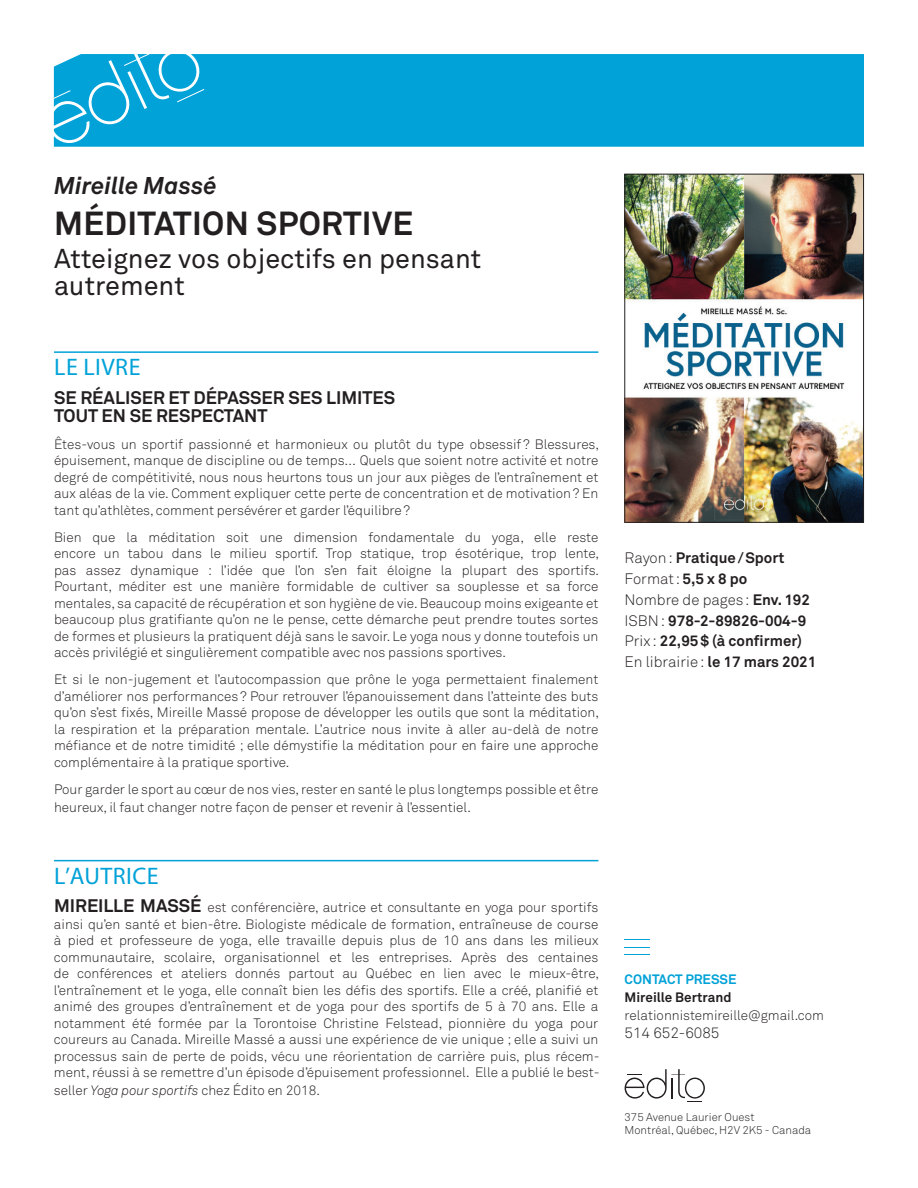
<style>
.page{position:relative;width:918px;height:1188px;background:#fff}
.page>*{position:absolute;margin:0;border:0;box-sizing:border-box;transform-origin:0 0}
.t1{font:700 33px "Akkurat";letter-spacing:.01em;color:#231f20}
.t2{font:27px/27px "Akkurat";color:#231f20}
.t3{font:24px "Myriad Pro";letter-spacing:.02em;color:#00a2d8}
.t4{font:italic 700 24px "Akkurat";color:#231f20}
.t5{font:700 18px/18px "Akkurat";color:#231f20}
.t6{font:700 15px/20.9px "Akkurat";color:#231f20}
.t7{font:300 15px "Akkurat";color:#231f20}
.t8{font:300 13.5px/16.5px "Akkurat";color:#231f20;text-align:justify}
.t9{font:700 13.5px "Akkurat";color:#231f20}
.t10{font:700 13.5px "Akkurat";color:#00a2d8}
.t11{font:300 11.25px/12.8px "Akkurat";color:#231f20}
.s1{font-weight:700;font-size:18px}
.s2{font-style:italic}
.s3{font-weight:300}
</style>
<div class="page">
<div style="left:54px;top:54px;width:810px;height:93px;background:#00a2d8"></div>
<svg style="left:625px;top:1069px;width:80px;height:33px"></svg>
<svg style="left:53px;top:54px;width:151px;height:92px;background:#1faddc"></svg>
<svg style="left:625px;top:939px;width:25px;height:1px"></svg>
<svg style="left:625px;top:947px;width:25px;height:1px"></svg>
<svg style="left:625px;top:954px;width:25px;height:1px"></svg>
<hr style="left:54px;top:351px;width:544px;height:2px;background:#00a2d8">
<hr style="left:54px;top:860px;width:544px;height:1px;background:#00a2d8">
<img style="left:627px;top:176px;width:235px;height:345px">
<div style="left:625px;top:174px;width:239px;height:349px;border:1px solid #231f20"></div>
<h3 class="t4" style="left:54px;top:170px;width:164px">Mireille Massé</h3>
<h1 class="t1" style="left:54px;top:203px;width:361px">MÉDITATION SPORTIVE</h1>
<h2 class="t2" style="left:54px;top:246px;width:429px">Atteignez vos objectifs en pensant autrement</h2>
<h3 class="t3" style="left:54px;top:353px;width:88px">LE LIVRE</h3>
<h3 class="t5" style="left:54px;top:389px;width:343px">SE RÉALISER ET DÉPASSER SES LIMITES<br>TOUT EN SE RESPECTANT</h3>
<p class="t8" style="left:54px;top:436px;width:547px">Êtes-vous un sportif passionné et harmonieux ou plutôt du type obsessif ? Blessures, épuisement, manque de discipline ou de temps… Quels que soient notre activité et notre degré de compétitivité, nous nous heurtons tous un jour aux pièges de l’entraînement et aux aléas de la vie. Comment expliquer cette perte de concentration et de motivation? En tant qu’athlètes, comment persévérer et garder l’équilibre?</p>
<p class="t8" style="left:54px;top:529px;width:547px">Bien que la méditation soit une dimension fondamentale du yoga, elle reste encore un tabou dans le milieu sportif. Trop statique, trop ésotérique, trop lente, pas assez dynamique : l’idée que l’on s’en fait éloigne la plupart des sportifs.<br>Pourtant, méditer est une manière formidable de cultiver sa souplesse et sa force mentales, sa capacité de récupération et son hygiène de vie. Beaucoup moins exigeante et beaucoup plus gratifiante qu’on ne le pense, cette démarche peut prendre toutes sortes de formes et plusieurs la pratiquent déjà sans le savoir. Le yoga nous y donne toutefois un accès privilégié et singulièrement compatible avec nos passions sportives.</p>
<p class="t8" style="left:54px;top:672px;width:547px">Et si le non-jugement et l’autocompassion que prône le yoga permettaient finalement d’améliorer nos performances? Pour retrouver l’épanouissement dans l’atteinte des buts qu’on s’est fixés, Mireille Massé propose de développer les outils que sont la méditation, la respiration et la préparation mentale. L’autrice nous invite à aller au-delà de notre méfiance et de notre timidité ; elle démystifie la méditation pour en faire une approche complémentaire à la pratique sportive.</p>
<p class="t8" style="left:54px;top:780px;width:546px;line-height:18px">Pour garder le sport au cœur de nos vies, rester en santé le plus longtemps possible et être heureux, il faut changer notre façon de penser et revenir à l’essentiel.</p>
<h3 class="t3" style="left:54px;top:861px;width:106px">L’AUTRICE</h3>
<p class="t8" style="left:54px;top:900px;width:547px"><span class="s1">MIREILLE MASSÉ</span> est conférencière, autrice et consultante en yoga pour sportifs ainsi qu’en santé et bien-être. Biologiste médicale de formation, entraîneuse de course à pied et professeure de yoga, elle travaille depuis plus de 10 ans dans les milieux communautaire, scolaire, organisationnel et les entreprises. Après des centaines de conférences et ateliers donnés partout au Québec en lien avec le mieux-être, l’entraînement et le yoga, elle connaît bien les défis des sportifs. Elle a créé, planifié et animé des groupes d’entraînement et de yoga pour des sportifs de 5 à 70 ans. Elle a notamment été formée par la Torontoise Christine Felstead, pionnière du yoga pour coureurs au Canada. Mireille Massé a aussi une expérience de vie unique ; elle a suivi un processus sain de perte de poids, vécu une réorientation de carrière puis, plus récem&shy;ment, réussi à se remettre d’un épisode d’épuisement professionnel. Elle a publié le best-</p>
<p class="t8" style="left:54px;top:1083px;width:267px">seller <span class="s2">Yoga pour sportifs</span> chez Édito en 2018.</p>
<p class="t6" style="left:625px;top:548px;width:193px"><span class="s3">Rayon:</span> Pratique/Sport<br><span class="s3">Format:</span> 5,5 x 8 po<br><span class="s3">Nombre de pages:</span> Env. 192<br><span class="s3">ISBN:</span> 978-2-89826-004-9<br><span class="s3">Prix :</span> 22,95$ (à confirmer)<br><span class="s3">En librairie:</span> le 17 mars 2021</p>
<p class="t10" style="left:625px;top:971px;width:114px">CONTACT PRESSE</p>
<p class="t9" style="left:625px;top:989px;width:108px">Mireille Bertrand</p>
<p class="t8" style="left:625px;top:1008px;width:201px">relationnistemireille@gmail.com</p>
<p class="t7" style="left:625px;top:1024px;width:96px">514 652-6085</p>
<p class="t11" style="left:625px;top:1111px;width:188px">375 Avenue Laurier Ouest<br>Montréal, Québec, H2V 2K5 - Canada</p>
</div>
